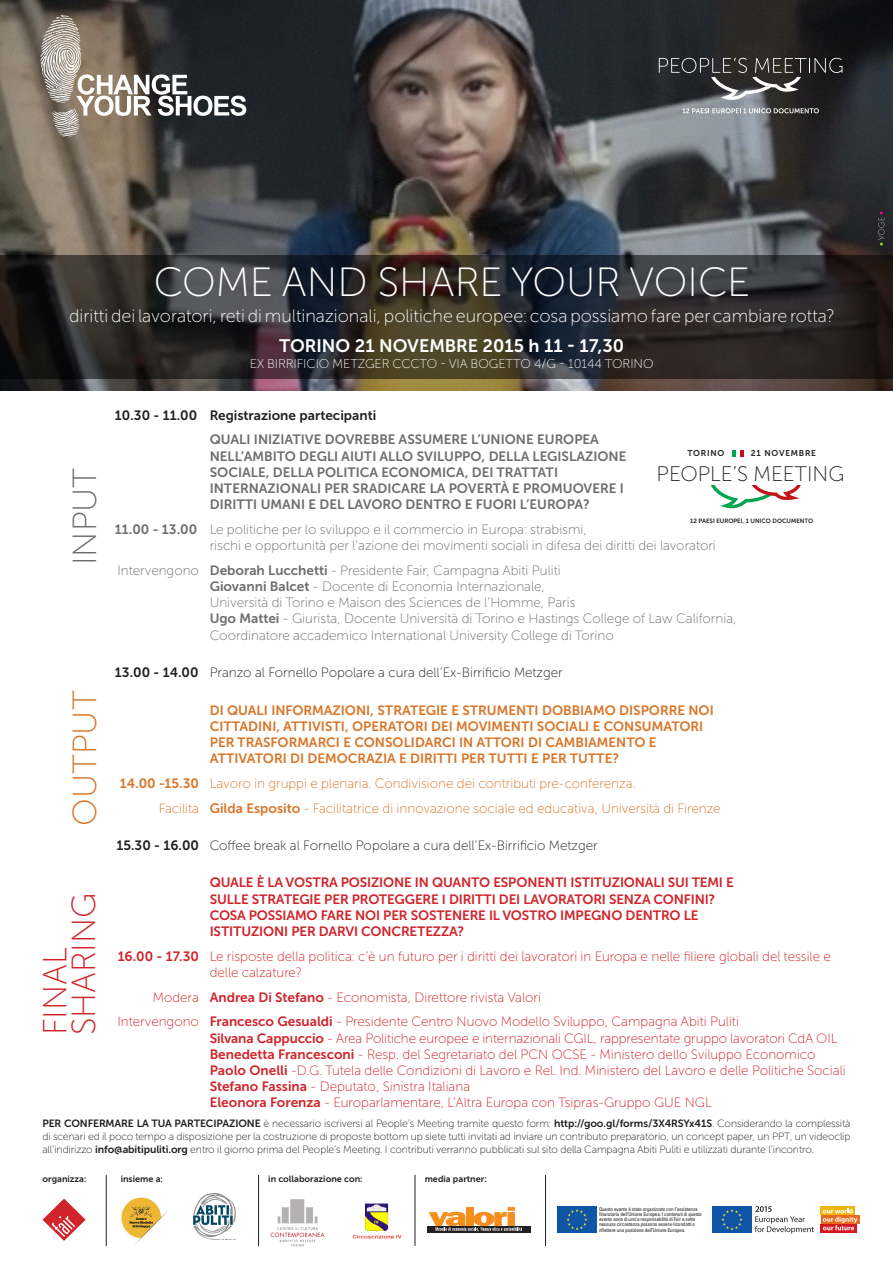
<style>
.page{position:relative;width:893px;height:1263px;background:#fff}
.page>*{position:absolute;margin:0;border:0;box-sizing:border-box;transform-origin:0 0}
.t1{font:40.8px "Museo Sans Cyrl 100";color:#fff}
.t2{font:33.45px "Museo Sans Cyrl 100";color:#d1232a}
.t3{font:33.45px "Museo Sans Cyrl 100";color:#d97527}
.t4{font:33.45px "Museo Sans Cyrl 100";color:#6c6d70}
.t5{font:21px "Museo Sans Cyrl 100";color:#231f20}
.t6{font:18px "Museo Sans Cyrl 100";color:#fff}
.t7{font:18px "Museo Sans Cyrl 700";color:#fff}
.t8{font:13.5px/16.2px "Museo Sans Cyrl 100";color:#d1232a}
.t9{font:13.5px/16.2px "Museo Sans Cyrl 100";color:#6c6d70}
.t10{font:13.5px/16.2px "Museo Sans Cyrl 700";color:#6c6d70}
.t11{font:13.5px/16.2px "Museo Sans Cyrl 700";color:#d97527}
.t12{font:13.5px/16.2px "Museo Sans Cyrl 700";letter-spacing:-.01em;color:#d1232a}
.t13{font:13.5px "Museo Sans Cyrl 100";color:#d97527}
.t14{font:13.5px "Museo Sans Cyrl 100";color:#231f20}
.t15{font:13.5px "Museo Sans Cyrl 700";color:#231f20}
.t16{font:12.75px "Museo Sans Cyrl 100";color:#fff}
.t17{font:10.5px/12.6px "Museo Sans Cyrl 100";letter-spacing:-.01em;color:#231f20;text-align:justify}
.t18{font:9px "Museo Sans Cyrl 700";color:#231f20}
.t19{font:8.4px "Museo Sans Cyrl 700";letter-spacing:.09em;color:#231f20}
.t20{font:6.15px "Museo Sans Cyrl 700";color:#231f20}
.t21{font:condensed 5.25px/5.2px "Univers";letter-spacing:-.025em;color:#231f20}
.s1{font-family:"Museo Sans Cyrl 700"}
</style>
<div class="page">
<img style="left:0;top:0;width:893px;height:390px">
<svg style="left:0;top:255px;width:893px;height:123px;background:#2e2b2a"></svg>
<svg style="left:40px;top:15px;width:206px;height:122px;background:#6a655f"></svg>
<svg style="left:710px;top:450px;width:91px;height:59px"></svg>
<svg style="left:659px;top:58px;width:183px;height:42px;background:#424243"></svg>
<svg style="left:682px;top:108px;width:137px;height:5px"></svg>
<img style="left:121px;top:1197px;width:48px;height:47px">
<img style="left:193px;top:1192px;width:43px;height:47px">
<img style="left:270px;top:1199px;width:55px;height:48px">
<img style="left:352px;top:1203px;width:50px;height:36px">
<svg style="left:43px;top:1198px;width:43px;height:43px"></svg>
<img style="left:557px;top:1206px;width:40px;height:26px">
<div style="left:821px;top:1206px;width:34px;height:9px;background:#edb50e"></div>
<div style="left:821px;top:1215px;width:38px;height:9px;background:#e86a1f"></div>
<svg style="left:821px;top:1224px;width:36px;height:8px"></svg>
<svg style="left:823px;top:1208px;width:34px;height:22px"></svg>
<img style="left:713px;top:1206px;width:39px;height:26px">
<svg style="left:755px;top:1206px;width:59px;height:28px"></svg>
<hr style="left:258px;top:1175px;width:1px;height:71px;background:#231f20">
<hr style="left:415px;top:1175px;width:1px;height:71px;background:#231f20">
<hr style="left:545px;top:1175px;width:1px;height:71px;background:#231f20">
<hr style="left:106px;top:1175px;width:1px;height:71px;background:#231f20">
<div style="left:428px;top:1226px;width:103px;height:7px;background:#231f20"></div>
<svg style="left:429px;top:1207px;width:93px;height:24px"></svg>
<svg style="left:878px;top:212px;width:6px;height:34px"></svg>
<p class="t1" style="left:154px;top:261px;width:598px">COME AND SHARE YOUR VOICE</p>
<p class="t6" style="left:69px;top:306px;width:767px">diritti dei lavoratori, reti di multinazionali, politiche europee: cosa possiamo fare per cambiare rotta?</p>
<p class="t7" style="left:279px;top:336px;width:346px">TORINO 21 NOVEMBRE 2015 h 11 - 17,30</p>
<p class="t16" style="left:250px;top:356px;width:405px">EX BIRRIFICIO METZGER CCCTO - VIA BOGETTO 4/G - 10144 TORINO</p>
<p class="t4" style="left:67px;top:565px;width:99px;rotate:-90deg">INPUT</p>
<p class="t3" style="left:67px;top:826px;width:137px;rotate:-90deg">OUTPUT</p>
<p class="t2" style="left:66px;top:1035px;width:144px;rotate:-90deg">SHARING</p>
<p class="t2" style="left:37px;top:1035px;width:90px;rotate:-90deg">FINAL</p>
<p class="t15" style="left:115px;top:407px;width:263px">10.30 - 11.00 Registrazione partecipanti</p>
<p class="t10" style="left:210px;top:432px;width:418px">QUALI INIZIATIVE DOVREBBE ASSUMERE L’UNIONE EUROPEA NELL’AMBITO DEGLI AIUTI ALLO SVILUPPO, DELLA LEGISLAZIONE SOCIALE, DELLA POLITICA ECONOMICA, DEI TRATTATI INTERNAZIONALI PER SRADICARE LA POVERTÀ E PROMUOVERE I DIRITTI UMANI E DEL LAVORO DENTRO E FUORI L’EUROPA?</p>
<p class="t9" style="left:210px;top:521px;width:508px;text-indent:-95px"><span class="s1">11.00 - 13.00</span> Le politiche per lo sviluppo e il commercio in Europa: strabismi,<br>rischi e opportunità per l’azione dei movimenti sociali in difesa dei diritti dei lavoratori</p>
<p class="t9" style="left:210px;top:562px;width:528px;text-indent:-92px">Intervengono <span class="s1">Deborah Lucchetti</span> - Presidente Fair, Campagna Abiti Puliti<br><span class="s1">Giovanni Balcet</span> - Docente di Economia Internazionale,<br>Università di Torino e Maison des Sciences de l’Homme, Paris<br><span class="s1">Ugo Mattei</span> - Giurista, Docente Università di Torino e Hastings College of Law California, Coordinatore accademico International University College di Torino</p>
<p class="t14" style="left:115px;top:665px;width:449px"><span class="s1">13.00 - 14.00</span> Pranzo al Fornello Popolare a cura dell’Ex-Birrificio Metzger</p>
<p class="t11" style="left:210px;top:702px;width:505px">DI QUALI INFORMAZIONI, STRATEGIE E STRUMENTI DOBBIAMO DISPORRE NOI CITTADINI, ATTIVISTI, OPERATORI DEI MOVIMENTI SOCIALI E CONSUMATORI PER TRASFORMARCI E CONSOLIDARCI IN ATTORI DI CAMBIAMENTO E ATTIVATORI DI DEMOCRAZIA E DIRITTI PER TUTTI E PER TUTTE?</p>
<p class="t13" style="left:120px;top:776px;width:517px"><span class="s1">14.00 -15.30</span> Lavoro in gruppi e plenaria. Condivisione dei contributi pre-conferenza.</p>
<p class="t13" style="left:159px;top:801px;width:563px">Facilita <span class="s1">Gilda Esposito</span> - Facilitatrice di innovazione sociale ed educativa, Università di Firenze</p>
<p class="t14" style="left:116px;top:838px;width:483px"><span class="s1">15.30 - 16.00</span> Coffee break al Fornello Popolare a cura dell’Ex-Birrificio Metzger</p>
<p class="t12" style="left:210px;top:875px;width:526px">QUALE È LA VOSTRA POSIZIONE IN QUANTO ESPONENTI ISTITUZIONALI SUI TEMI E SULLE STRATEGIE PER PROTEGGERE I DIRITTI DEI LAVORATORI SENZA CONFINI?<br>COSA POSSIAMO FARE NOI PER SOSTENERE IL VOSTRO IMPEGNO DENTRO LE ISTITUZIONI PER DARVI CONCRETEZZA?</p>
<p class="t8" style="left:210px;top:948px;width:623px;text-indent:-92px"><span class="s1">16.00 - 17.30</span> Le risposte della politica: c’è un futuro per i diritti dei lavoratori in Europa e nelle filiere globali del tessile e delle calzature?</p>
<p class="t8" style="left:153px;top:989px;width:390px">Modera <span class="s1">Andrea Di Stefano</span> - Economista, Direttore rivista Valori</p>
<p class="t8" style="left:210px;top:1014px;width:637px;text-indent:-92px">Intervengono <span class="s1">Francesco Gesualdi</span> - Presidente Centro Nuovo Modello Sviluppo, Campagna Abiti Puliti<br><span class="s1">Silvana Cappuccio</span> - Area Politiche europee e internazionali CGIL, rappresentate gruppo lavoratori CdA OIL <span class="s1">Benedetta Francesconi</span> - Resp. del Segretariato del PCN OCSE - Ministero dello Sviluppo Economico <span class="s1">Paolo Onelli</span> -D.G. Tutela delle Condizioni di Lavoro e Rel. Ind. Ministero del Lavoro e delle Politiche Sociali <span class="s1">Stefano Fassina</span> - Deputato, Sinistra Italiana<br><span class="s1">Eleonora Forenza</span> - Europarlamentare, L’Altra Europa con Tsipras-Gruppo GUE NGL</p>
<p class="t19" style="left:687px;top:449px;width:38px">TORINO</p>
<p class="t19" style="left:751px;top:449px;width:67px">21 NOVEMBRE</p>
<p class="t5" style="left:657px;top:463px;width:189px">PEOPLE’S MEETING</p>
<p class="t20" style="left:690px;top:517px;width:125px">12 PAESI EUROPEI, 1 UNICO DOCUMENTO</p>
<p class="t17" style="left:42px;top:1118px;width:810px"><span class="s1">PER CONFERMARE LA TUA PARTECIPAZIONE</span> è necessario iscriversi al People’s Meeting tramite questo form: <span class="s1">http://goo.gl/forms/3X4RSYx41S</span>. Considerando la complessità di scenari ed il poco tempo a disposizione per la costruzione di proposte bottom up siete tutti invitati ad inviare un contributo preparatorio, un concept paper, un PPT, un videoclip all’indirizzo <span class="s1">info@abitipuliti.org</span> entro il giorno prima del People’s Meeting. I contributi verranno pubblicati sul sito della Campagna Abiti Puliti e utilizzati durante l’incontro.</p>
<p class="t18" style="left:43px;top:1174px;width:45px">organizza:</p>
<p class="t18" style="left:121px;top:1174px;width:44px">insieme a:</p>
<p class="t18" style="left:268px;top:1174px;width:96px">in collaborazione con:</p>
<p class="t18" style="left:425px;top:1174px;width:63px">media partner:</p>
<p class="t21" style="left:599px;top:1206px;width:104px">Questo evento è stato organizzato con l’assistenza finanziaria dell’Unione Europea. I contenuti di questo evento sono di unica responsabilità di Fair e sotto nessuna circostanza possono essere ricondotti o riflettere una posizione dell’Unione Europea.</p>
</div>
